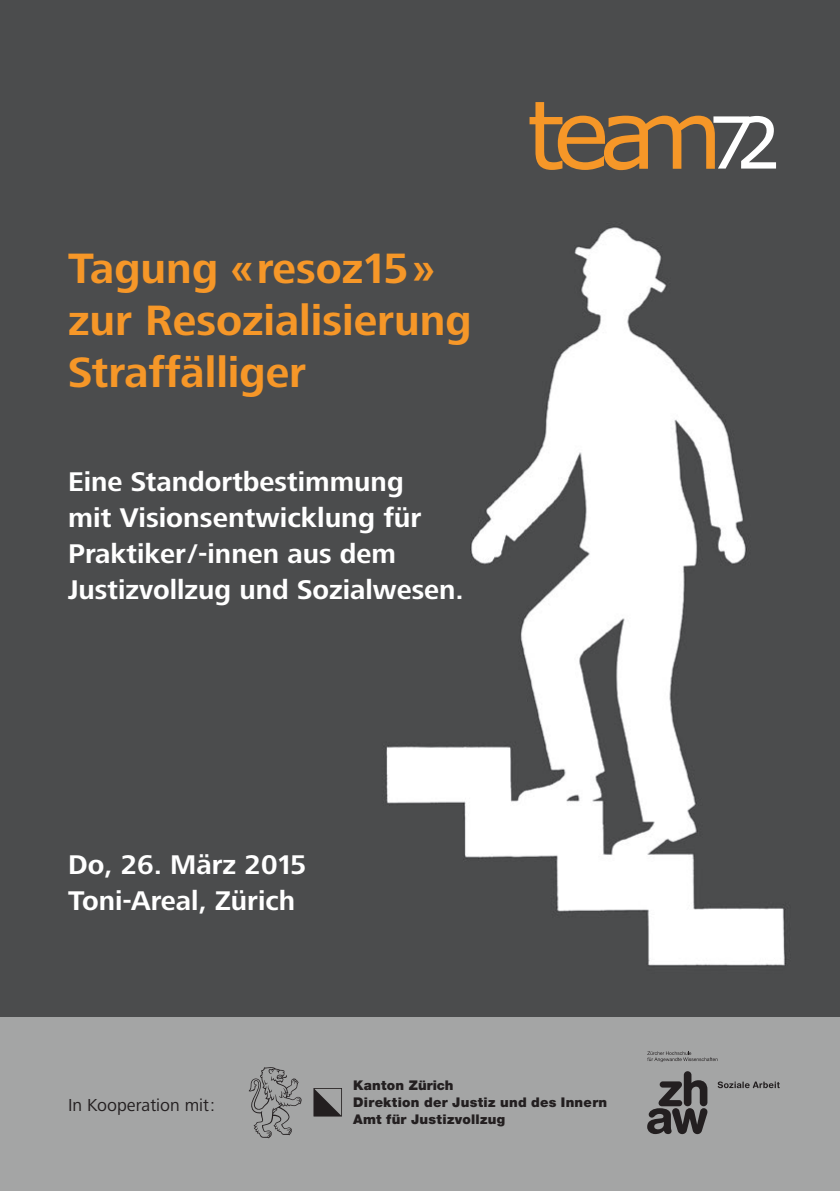
<style>
.page{position:relative;width:840px;height:1191px;background:#fff}
.page>*{position:absolute;margin:0;border:0;box-sizing:border-box;transform-origin:0 0}
.t1{font:700 44px/52px "Frutiger Next LT";color:#f69728}
.t2{font:700 28px/36px "Frutiger Next LT";color:#fff}
.t3{font:18px "Frutiger Next LT";color:#231f20}
.t4{font:900 13.4px/16.8px "Helvetica Neue";letter-spacing:.02em;color:#231f20}
</style>
<div class="page">
<img style="left:0;top:0;width:839px;height:1017px">
<div style="left:0;top:1017px;width:839px;height:174px;background:#a4a5a5"></div>
<svg style="left:529px;top:102px;width:246px;height:68px"></svg>
<svg style="left:248px;top:1067px;width:53px;height:71px"></svg>
<svg style="left:313px;top:1088px;width:29px;height:28px"></svg>
<svg style="left:717px;top:1081px;width:62px;height:7px"></svg>
<svg style="left:647px;top:1071px;width:60px;height:64px"></svg>
<svg style="left:647px;top:1051px;width:70px;height:11px"></svg>
<h1 class="t1" style="left:68px;top:243px;width:405px">Tagung «resoz15» zur Resozialisierung<br>Straffälliger</h1>
<p class="t2" style="left:68px;top:464px;width:397px">Eine Standortbestimmung<br>mit Visionsentwicklung für<br>Praktiker/-innen aus dem<br>Justizvollzug und Sozialwesen.</p>
<p class="t2" style="left:68px;top:846px;width:240px">Do, 26. März 2015<br>Toni-Areal, Zürich</p>
<p class="t3" style="left:68px;top:1095px;width:148px">In Kooperation mit:</p>
<p class="t4" style="left:353px;top:1077px;width:255px">Kanton Zürich<br>Direktion der Justiz und des Innern<br>Amt für Justizvollzug</p>
</div>
